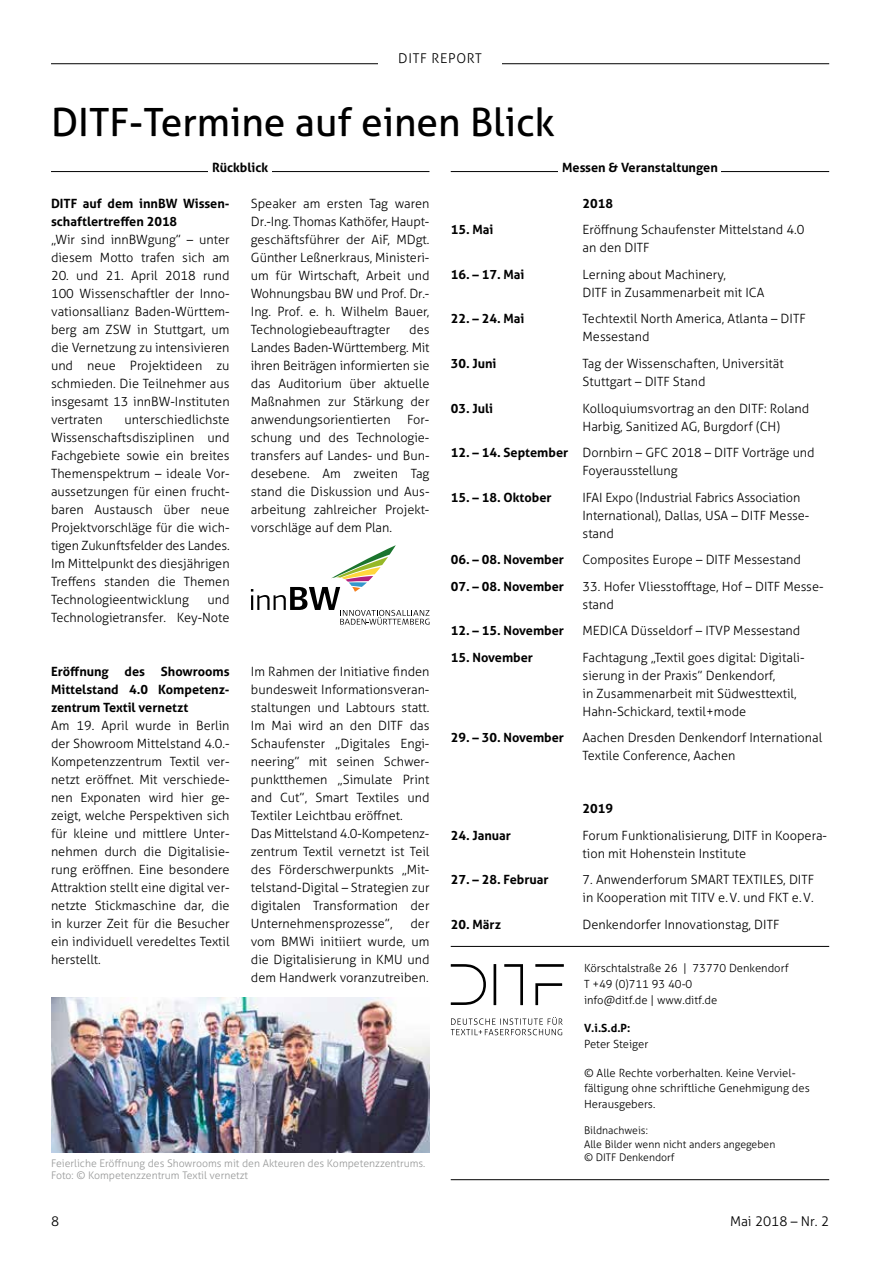
<style>
.page{position:relative;width:893px;height:1263px;background:#fff}
.page>*{position:absolute;margin:0;border:0;box-sizing:border-box;transform-origin:0 0}
.t1{font:39px "Aller";color:#000}
.t2{font:300 13.5px "Aller";color:#000}
.t3{font:300 13.5px "Aller";letter-spacing:.045em;color:#000}
.t4{font:300 12.75px/18px "Aller";color:#000}
.t5{font:700 12.75px/18px "Aller";color:#000}
.t6{font:300 11.25px/15.8px "Aller";color:#000}
.t7{font:700 11.25px "Aller";color:#000}
.t8{font:300 10.5px/12.8px "Aller";color:#989999}
.t9{font:300 10.5px/13.5px "Aller";color:#000}
.s1{font-weight:700}
</style>
<div class="page">
<img style="left:51px;top:997px;width:378px;height:155px">
<hr style="left:51px;top:63px;width:778px;height:1px;background:#000">
<div style="left:378px;top:58px;width:124px;height:11px;background:#fff"></div>
<hr style="left:51px;top:171px;width:378px;height:1px;background:#000">
<div style="left:208px;top:161px;width:64px;height:17px;background:#fff"></div>
<hr style="left:451px;top:171px;width:378px;height:1px;background:#000">
<div style="left:558px;top:161px;width:163px;height:21px;background:#fff"></div>
<hr style="left:451px;top:946px;width:378px;height:1px;background:#000">
<hr style="left:451px;top:1179px;width:378px;height:1px;background:#000">
<svg style="left:535px;top:983px;width:27px;height:22px"></svg>
<svg style="left:494px;top:964px;width:2px;height:41px"></svg>
<svg style="left:451px;top:964px;width:35px;height:41px"></svg>
<svg style="left:504px;top:964px;width:19px;height:41px"></svg>
<svg style="left:535px;top:964px;width:29px;height:3px"></svg>
<svg style="left:451px;top:1017px;width:112px;height:18px"></svg>
<svg style="left:251px;top:545px;width:178px;height:80px"></svg>
<p class="t3" style="left:398px;top:50px;width:85px">DITF REPORT</p>
<h1 class="t1" style="left:51px;top:98px;width:505px">DITF-Termine auf einen Blick</h1>
<p class="t5" style="left:212px;top:158px;width:58px">Rückblick</p>
<p class="t5" style="left:562px;top:158px;width:157px">Messen &amp; Veranstaltungen</p>
<p class="t5" style="left:51px;top:194px;width:180px">DITF auf dem innBW Wissen&shy;schaftlertreffen 2018</p>
<p class="t4" style="left:51px;top:230px;width:180px">„Wir sind innBWgung” – unter diesem Motto trafen sich am</p>
<p class="t4" style="left:51px;top:266px;width:180px;text-align:justify">20. und 21. April 2018 rund 100 Wissenschaftler der Inno&shy;vationsallianz Baden-Württem&shy;berg am ZSW in Stuttgart, um die Vernetzung zu intensivieren und neue Projektideen zu schmieden. Die Teilnehmer aus insgesamt 13 innBW-Instituten vertraten</p>
<p class="t4" style="left:51px;top:410px;width:180px;text-indent:74px">unterschiedlichste<br>Wissenschaftsdisziplinen und<br>Fachgebiete sowie ein breites<br>Themenspektrum – ideale Vor-- aussetzungen für einen frucht&shy;baren Austausch über neue<br>Projektvorschläge für die wich&shy;tigen Zukunftsfelder des Landes.<br>Im Mittelpunkt des diesjährigen<br>Treffens standen die Themen<br>Technologieentwicklung</p>
<p class="t4" style="left:51px;top:590px;width:180px;text-align:right">und<br>Technologietransfer. Key-Note</p>
<p class="t5" style="left:51px;top:662px;width:180px;text-align:justify">Eröffnung des Showrooms Mittelstand 4.0 Kompetenz&shy;zentrum Textil vernetzt</p>
<p class="t4" style="left:51px;top:716px;width:180px;text-align:justify">Am 19. April wurde in Berlin der Showroom Mittelstand 4.0.- Kompetenzzentrum Textil ver&shy;netzt eröffnet. Mit verschiede&shy;nen Exponaten wird hier ge&shy;zeigt, welche Perspektiven sich für kleine und mittlere Unter&shy;nehmen durch die Digitalisie&shy;rung eröffnen. Eine besondere Attraktion stellt eine digital ver&shy;netzte Stickmaschine dar, die in kurzer Zeit für die Besucher ein individuell veredeltes Textil herstellt.</p>
<p class="t4" style="left:251px;top:194px;width:180px;text-align:justify">Speaker am ersten Tag waren Dr.-Ing. Thomas Kathöfer, Haupt&shy;geschäftsführer der AiF, MDgt.<br>Günther Leßnerkraus, Ministeri&shy;um für Wirtschaft, Arbeit und Wohnungsbau BW und Prof. Dr.- Ing. Prof. e. h. Wilhelm Bauer, Technologiebeauftragter</p>
<p class="t4" style="left:251px;top:321px;width:180px;text-align:justify;text-indent:158px">des Landes Baden-Württemberg. Mit ihren Beiträgen informierten sie das Auditorium über aktuelle Maßnahmen zur Stärkung der anwendungsorientierten</p>
<p class="t4" style="left:251px;top:411px;width:180px;text-align:justify;text-indent:156px">For&shy;schung und des Technologie&shy;transfers auf Landes- und Bun&shy;desebene. Am zweiten Tag stand die Diskussion und Aus&shy;arbeitung zahlreicher Projekt&shy;vorschläge auf dem Plan.</p>
<p class="t4" style="left:251px;top:662px;width:180px">Im Rahmen der Initiative finden bundesweit Informationsveran&shy;staltungen und Labtours statt.<br>Im Mai wird an den DITF das<br>Schaufenster „Digitales Engi&shy;neering” mit seinen Schwer&shy;punktthemen „Simulate Print and Cut”, Smart Textiles und<br>Textiler Leichtbau eröffnet.<br>Das Mittelstand 4.0-Kompetenz&shy;zentrum Textil vernetzt ist Teil des Förderschwerpunkts „Mit&shy;telstand-Digital – Strategien zur digitalen Transformation der<br>Unternehmensprozesse”,</p>
<p class="t4" style="left:251px;top:915px;width:180px;text-align:justify;text-indent:160px">der vom BMWi initiiert wurde, um die Digitalisierung in KMU und dem Handwerk voranzutreiben.</p>
<p class="t8" style="left:51px;top:1156px;width:376px">Feierliche Eröffnung des Showrooms mit den Akteuren des Kompetenzzentrums.<br>Foto: © Kompetenzzentrum Textil vernetzt</p>
<p class="t5" style="left:583px;top:194px;width:32px">2018</p>
<p class="t5" style="left:451px;top:221px;width:44px">15. Mai</p>
<p class="t4" style="left:583px;top:221px;width:223px">Eröffnung Schaufenster Mittelstand 4.0 an den DITF</p>
<p class="t5" style="left:451px;top:265px;width:75px">16. – 17. Mai</p>
<p class="t4" style="left:583px;top:265px;width:183px">Lerning about Machinery,<br>DITF in Zusammenarbeit mit ICA</p>
<p class="t5" style="left:451px;top:310px;width:75px">22. – 24. Mai</p>
<p class="t4" style="left:583px;top:310px;width:225px">Techtextil North America, Atlanta – DITF<br>Messestand</p>
<p class="t5" style="left:451px;top:354px;width:47px">30. Juni</p>
<p class="t4" style="left:583px;top:354px;width:203px">Tag der Wissenschaften, Universität<br>Stuttgart – DITF Stand</p>
<p class="t5" style="left:451px;top:399px;width:44px">03. Juli</p>
<p class="t4" style="left:583px;top:399px;width:228px">Kolloquiumsvortrag an den DITF: Roland<br>Harbig, Sanitized AG, Burgdorf (CH)</p>
<p class="t4" style="left:451px;top:443px;width:365px;text-align:center"><span class="s1">12. – 14. September</span> Dornbirn – GFC 2018 – DITF Vorträge und<br>Foyerausstellung</p>
<p class="t5" style="left:451px;top:488px;width:102px">15. – 18. Oktober</p>
<p class="t4" style="left:583px;top:488px;width:228px">IFAI Expo (Industrial Fabrics Association<br>International), Dallas, USA – DITF Messe&shy;stand</p>
<p class="t5" style="left:451px;top:550px;width:115px">06. – 08. November</p>
<p class="t4" style="left:583px;top:551px;width:220px">Composites Europe – DITF Messestand</p>
<p class="t5" style="left:451px;top:577px;width:115px">07. – 08. November</p>
<p class="t4" style="left:583px;top:577px;width:242px">33. Hofer Vliesstofftage, Hof – DITF Messe&shy;stand</p>
<p class="t5" style="left:451px;top:621px;width:115px">12. – 15. November</p>
<p class="t4" style="left:583px;top:622px;width:219px">MEDICA Düsseldorf – ITVP Messestand</p>
<p class="t5" style="left:451px;top:648px;width:84px">15. November</p>
<p class="t4" style="left:583px;top:648px;width:222px">Fachtagung „Textil goes digital: Digitali&shy;sierung in der Praxis” Denkendorf,<br>in Zusammenarbeit mit Südwesttextil, Hahn-Schickard, textil+mode</p>
<p class="t5" style="left:451px;top:728px;width:115px">29. – 30. November</p>
<p class="t4" style="left:583px;top:729px;width:241px">Aachen Dresden Denkendorf International<br>Textile Conference, Aachen</p>
<p class="t5" style="left:583px;top:799px;width:32px">2019</p>
<p class="t5" style="left:451px;top:826px;width:62px">24. Januar</p>
<p class="t4" style="left:583px;top:826px;width:246px">Forum Funktionalisierung, DITF in Koopera&shy;tion mit Hohenstein Institute</p>
<p class="t5" style="left:451px;top:870px;width:99px">27. – 28. Februar</p>
<p class="t4" style="left:583px;top:871px;width:233px">7. Anwenderforum SMART TEXTILES, DITF in Kooperation mit TITV e.V. und FKT e.V.</p>
<p class="t5" style="left:451px;top:915px;width:52px">20. März</p>
<p class="t4" style="left:583px;top:915px;width:198px">Denkendorfer Innovationstag, DITF</p>
<p class="t6" style="left:584px;top:960px;width:206px">Körschtalstraße 26 | 73770 Denkendorf<br>T +49 (0)711 93 40-0<br>info@ditf.de | www.ditf.de</p>
<p class="t7" style="left:584px;top:1021px;width:48px">V.i.S.d.P:</p>
<p class="t6" style="left:584px;top:1036px;width:66px">Peter Steiger</p>
<p class="t6" style="left:584px;top:1065px;width:227px">© Alle Rechte vorberhalten. Keine Verviel&shy;fältigung ohne schriftliche Genehmigung des<br>Herausgebers.</p>
<p class="t9" style="left:584px;top:1124px;width:193px">Bildnachweis:<br>Alle Bilder wenn nicht anders angegeben © DITF Denkendorf</p>
<p class="t3" style="left:51px;top:1213px;width:10px">8</p>
<p class="t2" style="left:730px;top:1213px;width:101px">Mai 2018 – Nr. 2</p>
</div>
